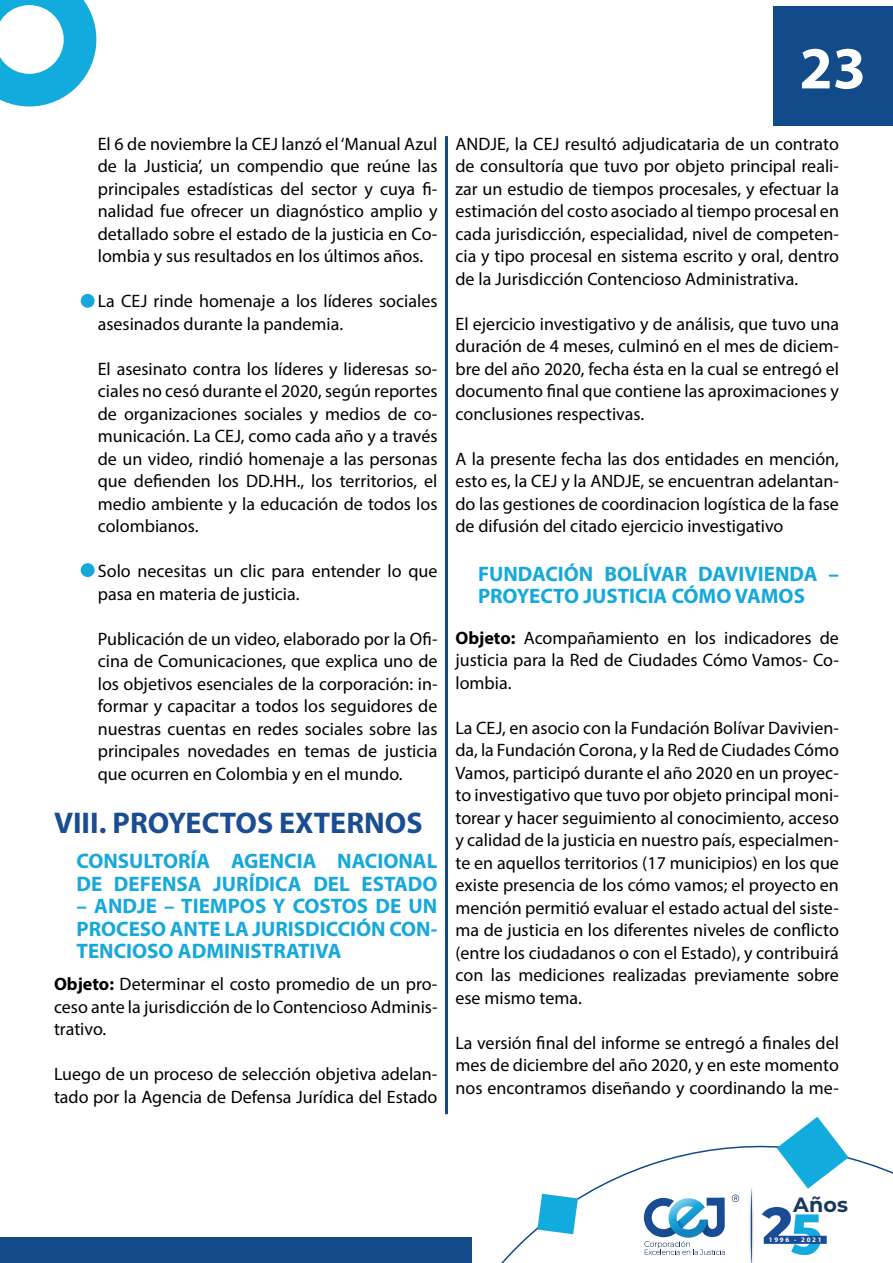
<style>
.page{position:relative;width:893px;height:1263px;background:#fff}
.page>*{position:absolute;margin:0;border:0;box-sizing:border-box;transform-origin:0 0}
.t1{font:700 60px "Myriad Pro";color:#fff}
.t2{font:700 30px "Myriad Pro";color:#1a4d91}
.t3{font:700 21px/22.5px "Myriad Pro";color:#17a8db}
.t4{font:700 20.7px "Montserrat";color:#18385c}
.t5{font:18px/22.5px "Myriad Pro";color:#000;text-align:justify}
.t6{font:700 6.9px "Myriad Pro";letter-spacing:.25em;color:#fff}
.s1{font-weight:700}
</style>
<div class="page">
<div style="left:0;top:1237px;width:471px;height:26px;background:#124a8a"></div>
<svg style="left:445px;top:1114px;width:448px;height:149px"></svg>
<svg style="left:0;top:0;width:96px;height:106px"></svg>
<svg style="left:777px;top:1117px;width:72px;height:72px"></svg>
<svg style="left:537px;top:1194px;width:41px;height:40px"></svg>
<div style="left:773px;top:6px;width:120px;height:120px;background:#124b8a"></div>
<svg style="left:732px;top:1194px;width:7px;height:8px"></svg>
<svg style="left:644px;top:1197px;width:81px;height:58px"></svg>
<img style="left:748px;top:1184px;width:8px;height:79px">
<svg style="left:751px;top:1187px;width:1px;height:76px"></svg>
<svg style="left:762px;top:1207px;width:65px;height:48px"></svg>
<hr style="left:445px;top:136px;width:3px;height:978px;background:#124b8a">
<div style="left:81px;top:294px;width:14px;height:14px;background:#17a8db;border-radius:50%"></div>
<div style="left:81px;top:563px;width:14px;height:14px;background:#17a8db;border-radius:50%"></div>
<h1 class="t1" style="left:799px;top:29px;width:68px">23</h1>
<p class="t5" style="left:98px;top:132px;width:341px">El 6 de noviembre la CEJ lanzó el ‘Manual Azul de la Justicia’, un compendio que reúne las principales estadísticas del sector y cuya fi&shy;nalidad fue ofrecer un diagnóstico amplio y detallado sobre el estado de la justicia en Co&shy;lombia y sus resultados en los últimos años.</p>
<p class="t5" style="left:98px;top:289px;width:341px">La CEJ rinde homenaje a los líderes sociales asesinados durante la pandemia.</p>
<p class="t5" style="left:98px;top:357px;width:341px">El asesinato contra los líderes y lideresas so&shy;ciales no cesó durante el 2020, según reportes de organizaciones sociales y medios de co&shy;municación. La CEJ, como cada año y a través de un video, rindió homenaje a las personas que defienden los DD.HH., los territorios, el medio ambiente y la educación de todos los colombianos.</p>
<p class="t5" style="left:98px;top:559px;width:341px">Solo necesitas un clic para entender lo que pasa en materia de justicia.</p>
<p class="t5" style="left:98px;top:627px;width:341px">Publicación de un video, elaborado por la Ofi&shy;cina de Comunicaciones, que explica uno de los objetivos esenciales de la corporación: in&shy;formar y capacitar a todos los seguidores de nuestras cuentas en redes sociales sobre las principales novedades en temas de justicia que ocurren en Colombia y en el mundo.</p>
<h2 class="t2" style="left:54px;top:803px;width:370px">VIII. PROYECTOS EXTERNOS</h2>
<p class="t3" style="left:77px;top:849px;width:362px">CONSULTORÍA AGENCIA NACIONAL<br>DE DEFENSA JURÍDICA DEL ESTADO</p>
<p class="t3" style="left:77px;top:894px;width:362px;text-align:justify">– ANDJE – TIEMPOS Y COSTOS DE UN PROCESO ANTE LA JURISDICCIÓN CON-TENCIOSO ADMINISTRATIVA</p>
<p class="t5" style="left:54px;top:972px;width:385px"><span class="s1">Objeto:</span> Determinar el costo promedio de un pro&shy;ceso ante la jurisdicción de lo Contencioso Adminis&shy;trativo.</p>
<p class="t5" style="left:54px;top:1062px;width:385px">Luego de un proceso de selección objetiva adelan&shy;tado por la Agencia de Defensa Jurídica del Estado</p>
<p class="t5" style="left:455px;top:132px;width:385px">ANDJE, la CEJ resultó adjudicataria de un contrato de consultoría que tuvo por objeto principal reali&shy;zar un estudio de tiempos procesales, y efectuar la estimación del costo asociado al tiempo procesal en cada jurisdicción, especialidad, nivel de competen&shy;cia y tipo procesal en sistema escrito y oral, dentro de la Jurisdicción Contencioso Administrativa.</p>
<p class="t5" style="left:455px;top:312px;width:385px">El ejercicio investigativo y de análisis, que tuvo una duración de 4 meses, culminó en el mes de diciem&shy;bre del año 2020, fecha ésta en la cual se entregó el documento final que contiene las aproximaciones y conclusiones respectivas.</p>
<p class="t5" style="left:455px;top:447px;width:385px">A la presente fecha las dos entidades en mención, esto es, la CEJ y la ANDJE, se encuentran adelantan&shy;do las gestiones de coordinacion logística de la fase de difusión del citado ejercicio investigativo</p>
<p class="t3" style="left:478px;top:561px;width:362px">FUNDACIÓN BOLÍVAR DAVIVIENDA –<br>PROYECTO JUSTICIA CÓMO VAMOS</p>
<p class="t5" style="left:455px;top:626px;width:385px"><span class="s1">Objeto:</span> Acompañamiento en los indicadores de justicia para la Red de Ciudades Cómo Vamos- Co&shy;lombia.</p>
<p class="t5" style="left:455px;top:716px;width:385px">La CEJ, en asocio con la Fundación Bolívar Davivien&shy;da, la Fundación Corona, y la Red de Ciudades Cómo Vamos, participó durante el año 2020 en un proyec&shy;to investigativo que tuvo por objeto principal moni&shy;torear y hacer seguimiento al conocimiento, acceso y calidad de la justicia en nuestro país, especialmen&shy;te en aquellos territorios (17 municipios) en los que existe presencia de los cómo vamos; el proyecto en mención permitió evaluar el estado actual del siste&shy;ma de justicia en los diferentes niveles de conflicto (entre los ciudadanos o con el Estado), y contribuirá con las mediciones realizadas previamente sobre ese mismo tema.</p>
<p class="t5" style="left:455px;top:1031px;width:385px">La versión final del informe se entregó a finales del mes de diciembre del año 2020, y en este momento nos encontramos diseñando y coordinando la me-</p>
<p class="t4" style="left:793px;top:1189px;width:56px">Años</p>
<p class="t6" style="left:769px;top:1235px;width:54px">1996 - 2021</p>
</div>
